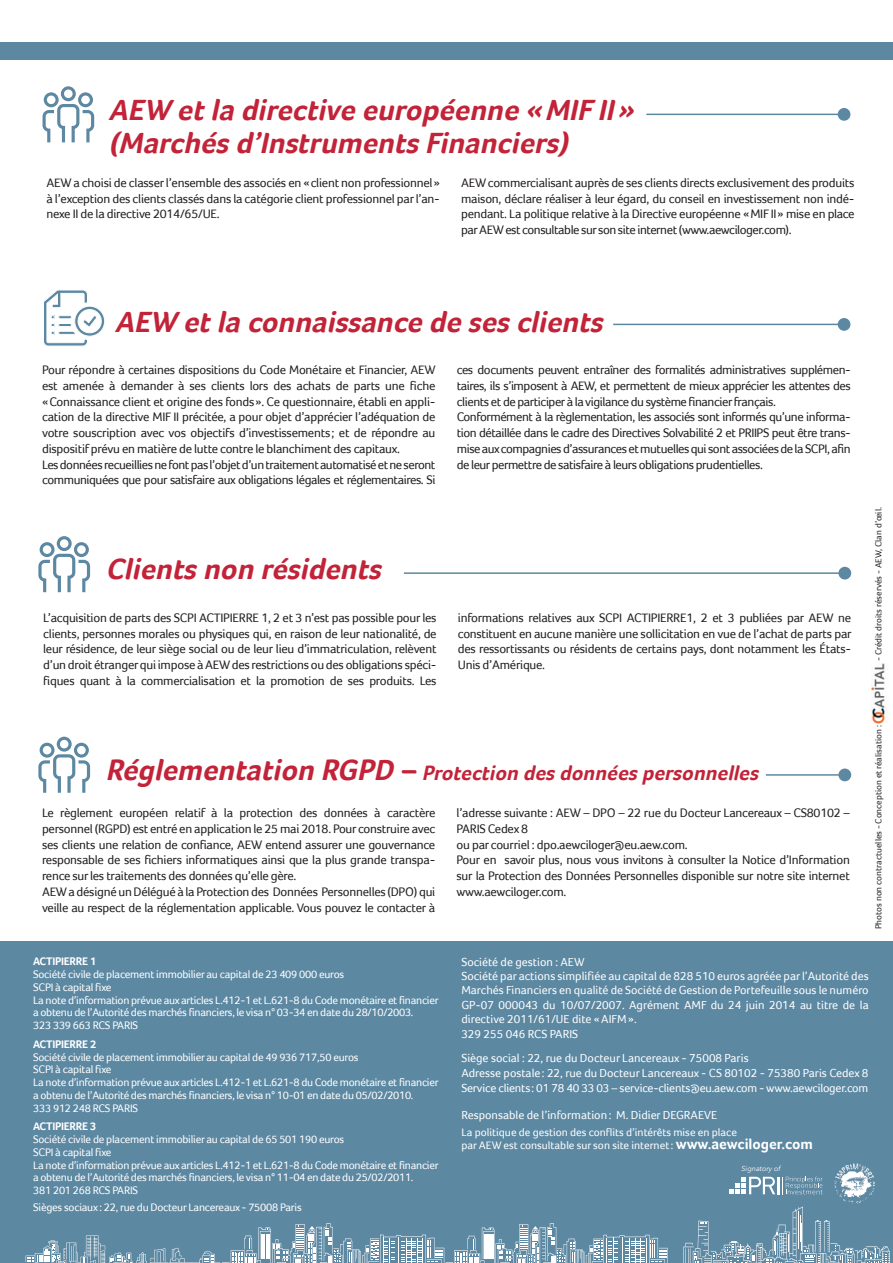
<style>
.page{position:relative;width:893px;height:1263px;background:#fff}
.page>*{position:absolute;margin:0;border:0;box-sizing:border-box;transform-origin:0 0}
.t1{font:italic 700 30px/33px "Foco";color:#c22338}
.t2{font:italic 700 21px "Foco";color:#c22338}
.t3{font:12.75px/15.8px "Foco";letter-spacing:-.02em;color:#231f20;text-align:justify}
.t4{font:12px/14.4px "Foco";color:#fff}
.t5{font:11.25px/12.8px "Foco";letter-spacing:-.025em;color:#fff}
.t6{font:11.25px/12.8px "Foco";color:#fff}
.t7{font:700 11.25px "Foco";letter-spacing:-.02em;color:#fff}
.t8{font:9px "Foco";color:#231f20}
.t9{font:italic 7.2px "Avenir Next";color:#fff}
.s1{font-size:30px}
.s2{font-weight:700;font-size:15px}
</style>
<div class="page">
<div style="left:0;top:941px;width:893px;height:322px;background:#5c88a2"></div>
<img style="left:871px;top:663px;width:15px;height:61px">
<div style="left:838px;top:108px;width:12px;height:13px;background:#5c88a2;border-radius:50%"></div>
<hr style="left:646px;top:114px;width:192px;height:1px;background:#5c88a2">
<svg style="left:43px;top:86px;width:51px;height:56px"></svg>
<div style="left:838px;top:567px;width:13px;height:12px;background:#5c88a2;border-radius:50%"></div>
<hr style="left:404px;top:572px;width:435px;height:2px;background:#5c88a2">
<svg style="left:38px;top:536px;width:52px;height:56px"></svg>
<div style="left:838px;top:318px;width:12px;height:13px;background:#5c88a2;border-radius:50%"></div>
<hr style="left:613px;top:324px;width:225px;height:1px;background:#5c88a2">
<svg style="left:43px;top:290px;width:62px;height:56px"></svg>
<svg style="left:729px;top:1177px;width:46px;height:17px"></svg>
<hr style="left:777px;top:1177px;width:3px;height:17px;background:#fff">
<svg style="left:782px;top:1177px;width:41px;height:17px"></svg>
<img style="left:834px;top:1163px;width:41px;height:41px">
<svg style="left:26px;top:1207px;width:864px;height:56px"></svg>
<div style="left:0;top:43px;width:893px;height:17px;background:#5c88a2"></div>
<div style="left:838px;top:768px;width:13px;height:13px;background:#5c88a2;border-radius:50%"></div>
<hr style="left:766px;top:774px;width:73px;height:2px;background:#5c88a2">
<svg style="left:38px;top:737px;width:52px;height:56px"></svg>
<h1 class="t1" style="left:109px;top:93px;width:533px">AEW etla directive européenne «MIFII» (Marchésd’InstrumentsFinanciers)</h1>
<p class="t3" style="left:47px;top:175px;width:395px">AEW a choisi de classer l’ensemble des associés en «client non professionnel» à l’exception des clients classés dans la catégorie client professionnel par l’an&shy;nexe II de la directive 2014/65/UE.</p>
<p class="t3" style="left:461px;top:174px;width:395px">AEW commercialisant auprès de ses clients directs exclusivement des produits maison, déclare réaliser à leur égard, du conseil en investissement non indé&shy;pendant. La politique relative à la Directive européenne «MIF II» mise en place par AEW est consultable sur son site internet (www.aewciloger.com).</p>
<h1 class="t1" style="left:115px;top:305px;width:496px">AEW etla connaissance de sesclients</h1>
<p class="t3" style="left:42px;top:362px;width:395px;text-align:left">Pour répondre à certaines dispositions du Code Monétaire et Financier, AEW est amenée à demander à ses clients lors des achats de parts une fiche «Connaissance client et origine des fonds». Ce questionnaire, établi en appli&shy;cation de la directive MIF II précitée, a pour objet d’apprécier l’adéquation de votre souscription avec vos objectifs d’investissements; et de répondre au dispositif prévu en matière de lutte contre le blanchiment des capitaux.<br>Les données recueillies ne font pas l’objet d’un traitement automatisé et ne seront communiquées que pour satisfaire aux obligations légales et réglementaires. Si</p>
<p class="t3" style="left:457px;top:362px;width:396px;text-align:left">ces documents peuvent entraîner des formalités administratives supplémen&shy;taires, ils s’imposent à AEW, et permettent de mieux apprécier les attentes des clients et de participer à la vigilance du système financier français.<br>Conformément à la règlementation, les associés sont informés qu’une informa&shy;tion détaillée dans le cadre des Directives Solvabilité 2 et PRIIPS peut être trans&shy;mise aux compagnies d’assurances et mutuelles qui sont associées de la SCPI, afin de leur permettre de satisfaire à leurs obligations prudentielles.</p>
<h1 class="t1" style="left:105px;top:552px;width:284px">Clientsnon résidents</h1>
<p class="t3" style="left:43px;top:610px;width:395px">L’acquisition de parts des SCPI ACTIPIERRE 1, 2 et 3 n’est pas possible pour les clients, personnes morales ou physiques qui, en raison de leur nationalité, de leur résidence, de leur siège social ou de leur lieu d’immatriculation, relèvent d’un droit étranger qui impose à AEW des restrictions ou des obligations spéci&shy;fiques quant à la commercialisation et la promotion de ses produits. Les</p>
<p class="t3" style="left:458px;top:610px;width:395px">informations relatives aux SCPI ACTIPIERRE1, 2 et 3 publiées par AEW ne constituent en aucune manière une sollicitation en vue de l’achat de parts par des ressortissants ou résidents de certains pays, dont notamment les États-Unis d’Amérique.</p>
<h2 class="t2" style="left:105px;top:760px;width:659px"><span class="s1">Réglementation RGPD –</span> Protection desdonnéespersonnelles</h2>
<p class="t3" style="left:42px;top:805px;width:395px;text-align:left">Le règlement européen relatif à la protection des données à caractère personnel (RGPD) est entré en application le 25 mai 2018. Pour construire avec ses clients une relation de confiance, AEW entend assurer une gouvernance responsable de ses fichiers informatiques ainsi que la plus grande transpa&shy;rence sur les traitements des données qu’elle gère.<br>AEW a désigné un Délégué à la Protection des Données Personnelles (DPO) qui veille au respect de la réglementation applicable. Vous pouvez le contacter à</p>
<p class="t3" style="left:457px;top:805px;width:395px;text-align:left">l’adresse suivante : AEW – DPO – 22 rue du Docteur Lancereaux – CS80102 – PARIS Cedex 8<br>ou par courriel : dpo.aewciloger@eu.aew.com.<br>Pour en savoir plus, nous vous invitons à consulter la Notice d’Information sur la Protection des Données Personnelles disponible sur notre site internet www.aewciloger.com.</p>
<p class="t8" style="left:873px;top:661px;width:155px;rotate:-90deg">- Crédit droits réservés - AEW, Clan d’œil.</p>
<p class="t8" style="left:873px;top:929px;width:205px;rotate:-90deg">Photos non contractuelles - Conception et réalisation :</p>
<p class="t7" style="left:33px;top:955px;width:65px">ACTIPIERRE 1</p>
<p class="t5" style="left:33px;top:968px;width:407px">Société civile de placement immobilier au capital de 23 409 000 euros<br>SCPI à capital fixe<br>La note d’information prévue aux articles L.412-1 et L.621-8 du Code monétaire et financier a obtenu de l’Autorité des marchés financiers, le visa n° 03-34 en date du 28/10/2003.<br>323 339 663 RCS PARIS</p>
<p class="t7" style="left:33px;top:1037px;width:65px">ACTIPIERRE 2</p>
<p class="t5" style="left:33px;top:1050px;width:407px">Société civile de placement immobilier au capital de 49 936 717,50 euros<br>SCPI à capital fixe<br>La note d’information prévue aux articles L.412-1 et L.621-8 du Code monétaire et financier a obtenu de l’Autorité des marchés financiers, le visa n° 10-01 en date du 05/02/2010.<br>333 912 248 RCS PARIS</p>
<p class="t7" style="left:33px;top:1120px;width:65px">ACTIPIERRE 3</p>
<p class="t5" style="left:33px;top:1133px;width:407px">Société civile de placement immobilier au capital de 65 501 190 euros<br>SCPI à capital fixe<br>La note d’information prévue aux articles L.412-1 et L.621-8 du Code monétaire et financier a obtenu de l’Autorité des marchés financiers, le visa n° 11-04 en date du 25/02/2011.<br>381 201 268 RCS PARIS</p>
<p class="t5" style="left:33px;top:1201px;width:270px">Sièges sociaux : 22, rue du Docteur Lancereaux - 75008 Paris</p>
<p class="t4" style="left:461px;top:954px;width:409px">Société de gestion : AEW<br>Société par actions simplifiée au capital de 828 510 euros agréée par l’Autorité des Marchés Financiers en qualité de Société de Gestion de Portefeuille sous le numéro GP-07 000043 du 10/07/2007. Agrément AMF du 24 juin 2014 au titre de la directive 2011/61/UE dite «AIFM».<br>329 255 046 RCS PARIS</p>
<p class="t4" style="left:461px;top:1050px;width:409px;line-height:15px">Siège social : 22, rue du Docteur Lancereaux - 75008 Paris<br>Adresse postale : 22, rue du Docteur Lancereaux - CS 80102 - 75380 Paris Cedex 8<br>Service clients: 01 78 40 33 03 – service-clients@eu.aew.com - www.aewciloger.com</p>
<p class="t4" style="left:461px;top:1107px;width:257px">Responsable de l’information: M. Didier DEGRAEVE</p>
<p class="t6" style="left:461px;top:1126px;width:353px">La politique de gestion des conflits d’intérêts mise en place<br>par AEW est consultable sur son site internet: <span class="s2">www.aewciloger.com</span></p>
<p class="t9" style="left:741px;top:1163px;width:41px">Signatory of</p>
</div>
